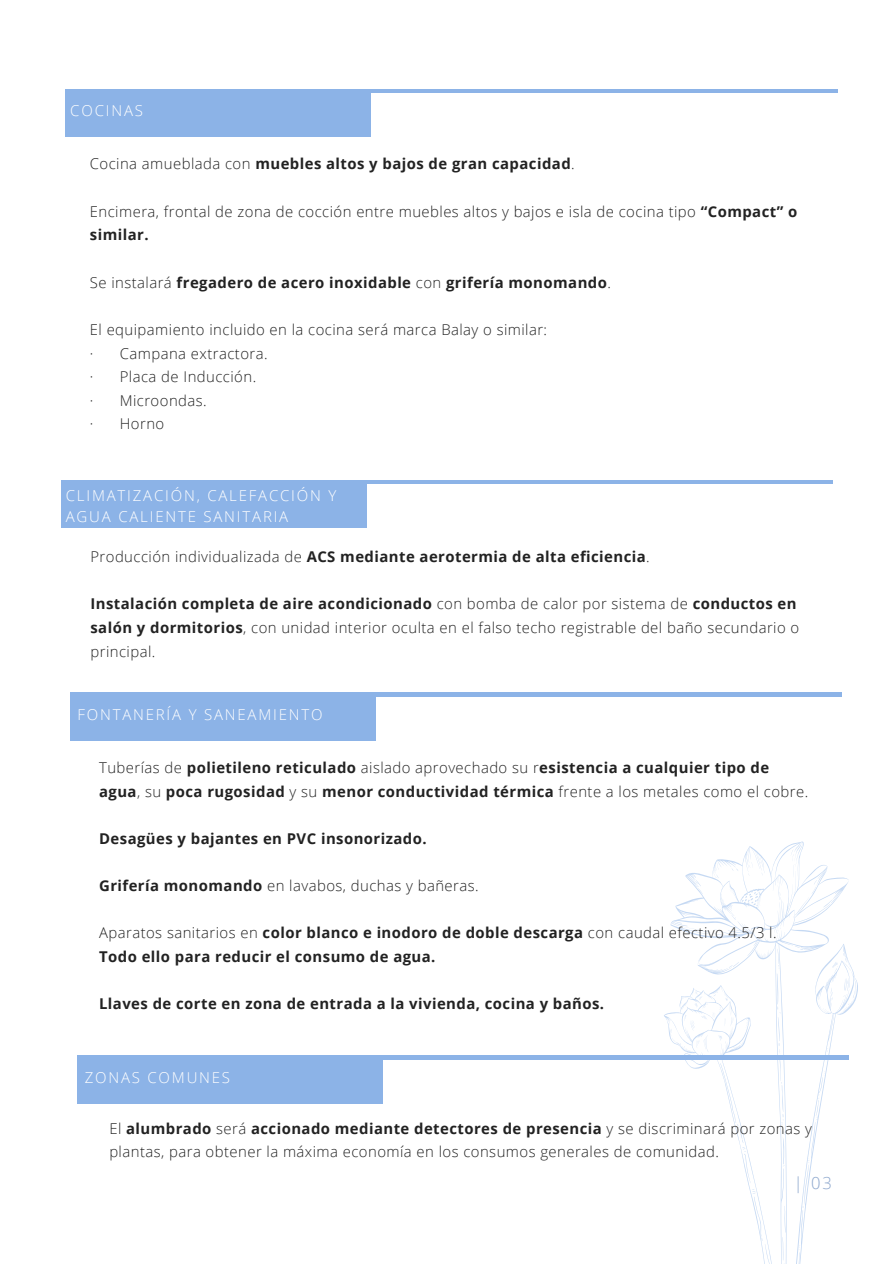
<style>
.page{position:relative;width:894px;height:1264px;background:#fff}
.page>*{position:absolute;margin:0;border:0;box-sizing:border-box;transform-origin:0 0}
.t1{font:300 16.5px "Open Sans";color:#8da7cd}
.t2{font:300 15px/20.2px "Open Sans";letter-spacing:.12em;color:#fff}
.t3{font:300 14.85px/23.7px "Open Sans";letter-spacing:.03em;color:#222}
.t4{font:700 14.85px/23.7px "Open Sans";letter-spacing:.03em;color:#222}
.s1{font-weight:300}
.s2{font-weight:700}
</style>
<div class="page">
<hr style="left:66px;top:89px;width:770px;height:4px;background:#8cb3e7">
<div style="left:66px;top:89px;width:305px;height:48px;background:#8cb3e7"></div>
<svg style="left:663px;top:841px;width:195px;height:422px"></svg>
<svg style="left:815px;top:1099px;width:4px;height:16px"></svg>
<svg style="left:795px;top:1244px;width:5px;height:19px"></svg>
<svg style="left:748px;top:862px;width:4px;height:14px"></svg>
<svg style="left:790px;top:849px;width:3px;height:28px"></svg>
<svg style="left:811px;top:880px;width:5px;height:14px"></svg>
<svg style="left:777px;top:885px;width:3px;height:15px"></svg>
<svg style="left:794px;top:945px;width:9px;height:4px"></svg>
<svg style="left:823px;top:899px;width:9px;height:8px"></svg>
<svg style="left:731px;top:914px;width:4px;height:6px"></svg>
<svg style="left:741px;top:891px;width:18px;height:14px"></svg>
<svg style="left:778px;top:1042px;width:5px;height:83px"></svg>
<svg style="left:776px;top:948px;width:4px;height:66px"></svg>
<svg style="left:782px;top:1131px;width:2px;height:36px"></svg>
<svg style="left:695px;top:879px;width:7px;height:15px"></svg>
<svg style="left:715px;top:874px;width:3px;height:4px"></svg>
<svg style="left:731px;top:868px;width:7px;height:3px"></svg>
<svg style="left:830px;top:953px;width:24px;height:52px"></svg>
<svg style="left:697px;top:929px;width:13px;height:3px"></svg>
<svg style="left:774px;top:927px;width:7px;height:11px"></svg>
<svg style="left:728px;top:961px;width:10px;height:6px"></svg>
<hr style="left:62px;top:480px;width:770px;height:3px;background:#8cb3e7">
<div style="left:62px;top:480px;width:304px;height:47px;background:#8cb3e7"></div>
<hr style="left:70px;top:692px;width:771px;height:4px;background:#8cb3e7">
<div style="left:70px;top:692px;width:305px;height:48px;background:#8cb3e7"></div>
<hr style="left:77px;top:1055px;width:771px;height:4px;background:#8cb3e7">
<div style="left:77px;top:1055px;width:305px;height:48px;background:#8cb3e7"></div>
<p class="t2" style="left:70px;top:100px;width:74px">COCINAS</p>
<p class="t4" style="left:90px;top:152px;width:486px"><span class="s1">Cocina amueblada con</span> muebles altos y bajos de gran capacidad<span class="s1">.</span></p>
<h1 class="t3" style="left:90px;top:199px;width:708px">Encimera, frontal de zona de cocción entre muebles altos y bajos e isla de cocina tipo <span class="s2">“Compact” o similar.</span></h1>
<p class="t4" style="left:90px;top:270px;width:522px"><span class="s1">Se instalará</span> fregadero de acero inoxidable <span class="s1">con</span> grifería monomando<span class="s1">.</span></p>
<p class="t3" style="left:90px;top:317px;width:458px">El equipamiento incluido en la cocina será marca Balay o similar:</p>
<p class="t3" style="left:90px;top:341px;width:179px">· Campana extractora.</p>
<p class="t3" style="left:90px;top:364px;width:168px">· Placa de Inducción.</p>
<p class="t3" style="left:90px;top:388px;width:118px">· Microondas.</p>
<p class="t3" style="left:90px;top:412px;width:76px">· Horno</p>
<p class="t2" style="left:66px;top:485px;width:272px">CLIMATIZACIÓN, CALEFACCIÓN Y<br>AGUA CALIENTE SANITARIA</p>
<p class="t4" style="left:90px;top:544px;width:560px"><span class="s1">Producción individualizada de</span> ACS mediante aerotermia de alta eficiencia<span class="s1">.</span></p>
<p class="t3" style="left:90px;top:591px;width:710px"><span class="s2">Instalación completa de aire acondicionado</span> con bomba de calor por sistema de <span class="s2">conductos en salón y dormitorios</span>, con unidad interior oculta en el falso techo registrable del baño secundario o principal.</p>
<h1 class="t2" style="left:77px;top:704px;width:246px">FONTANERÍA Y SANEAMIENTO</h1>
<p class="t4" style="left:99px;top:755px;width:710px"><span class="s1">Tuberías de</span> polietileno reticulado <span class="s1">aislado aprovechado su r</span>esistencia a cualquier tipo de agua<span class="s1">, su</span> poca rugosidad <span class="s1">y su</span> menor conductividad térmica <span class="s1">frente a los metales como el cobre.</span></p>
<p class="t4" style="left:99px;top:826px;width:329px">Desagües y bajantes en PVC insonorizado.</p>
<p class="t3" style="left:99px;top:873px;width:381px"><span class="s2">Grifería monomando</span> en lavabos, duchas y bañeras.</p>
<p class="t4" style="left:99px;top:920px;width:678px"><span class="s1">Aparatos sanitarios en</span> color blanco e inodoro de doble descarga <span class="s1">con caudal efectivo 4.5/3 l.<br></span>Todo ello para reducir el consumo de agua.</p>
<h1 class="t4" style="left:99px;top:991px;width:506px">Llaves de corte en zona de entrada a la vivienda, cocina y baños.</h1>
<p class="t2" style="left:85px;top:1067px;width:147px">ZONAS COMUNES</p>
<h2 class="t3" style="left:109px;top:1116px;width:704px">El <span class="s2">alumbrado</span> será <span class="s2">accionado mediante detectores de presencia</span> y se discriminará por zonas y plantas, para obtener la máxima economía en los consumos generales de comunidad.</h2>
<p class="t1" style="left:793px;top:1171px;width:40px">| 03</p>
</div>
